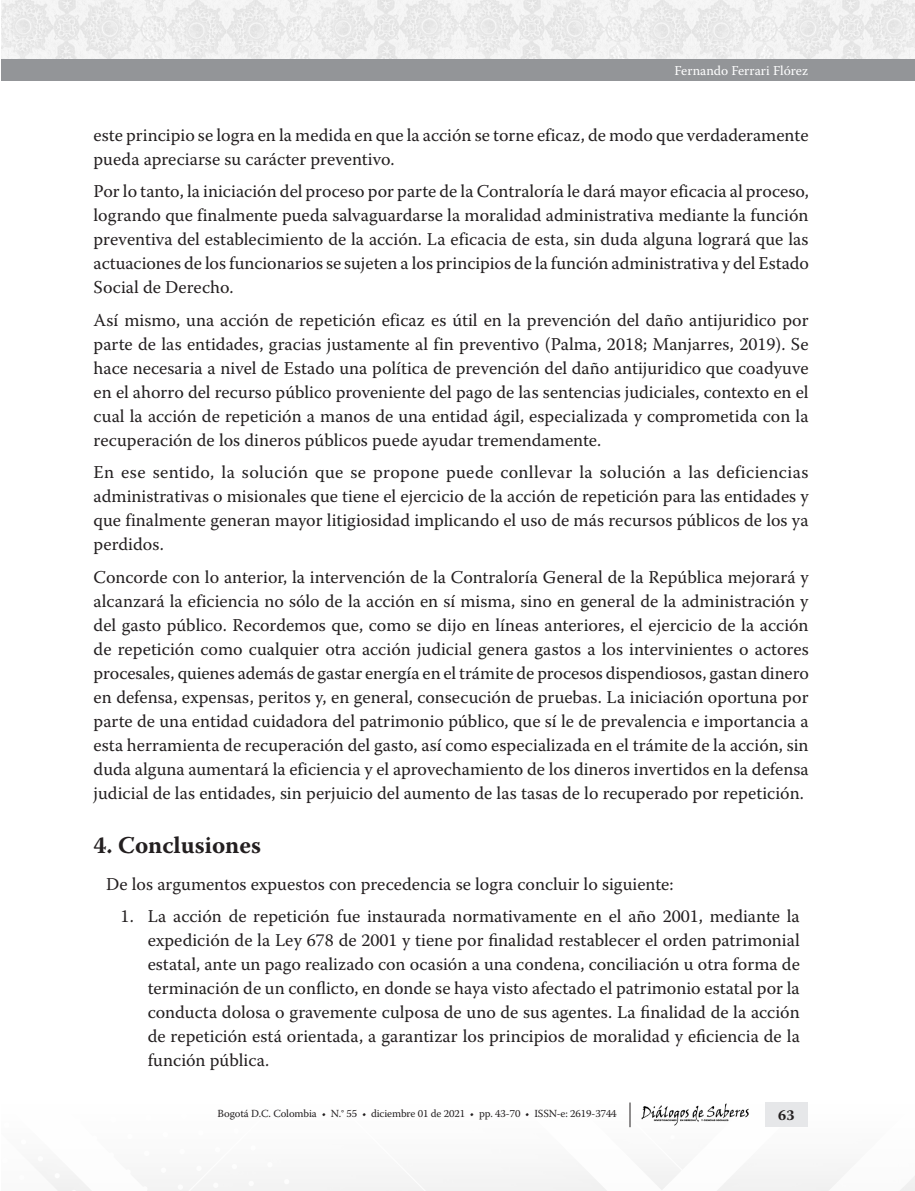
<style>
.page{position:relative;width:915px;height:1191px;background:#fff}
.page>*{position:absolute;margin:0;border:0;box-sizing:border-box;transform-origin:0 0}
.t1{font:700 24px "Warnock Pro";color:#231f20}
.t2{font:18px/24px "Warnock Pro";color:#231f20;text-align:justify}
.t3{font:700 15px "Warnock Pro";color:#231f20}
.t4{font:13.5px "Warnock Pro";color:#fff}
.t5{font:10.8px "Warnock Pro";letter-spacing:-.01em;color:#231f20}
</style>
<div class="page">
<img style="left:2px;top:0;width:912px;height:60px">
<div style="left:2px;top:60px;width:912px;height:21px;background:#939598"></div>
<div style="left:764px;top:1102px;width:43px;height:24px;background:#e6e7e9"></div>
<img style="left:641px;top:1103px;width:108px;height:23px">
<svg style="left:629px;top:1102px;width:1px;height:25px"></svg>
<p class="t4" style="left:674px;top:62px;width:135px">Fernando Ferrari Flórez</p>
<p class="t2" style="left:94px;top:123px;width:716px">este principio se logra en la medida en que la acción se torne eficaz, de modo que verdaderamente pueda apreciarse su carácter preventivo.</p>
<p class="t2" style="left:94px;top:179px;width:716px">Por lo tanto, la iniciación del proceso por parte de la Contraloría le dará mayor eficacia al proceso, logrando que finalmente pueda salvaguardarse la moralidad administrativa mediante la función preventiva del establecimiento de la acción. La eficacia de esta, sin duda alguna logrará que las actuaciones de los funcionarios se sujeten a los principios de la función administrativa y del Estado Social de Derecho.</p>
<p class="t2" style="left:94px;top:308px;width:716px">Así mismo, una acción de repetición eficaz es útil en la prevención del daño antijuridico por parte de las entidades, gracias justamente al fin preventivo (Palma, 2018; Manjarres, 2019). Se hace necesaria a nivel de Estado una política de prevención del daño antijuridico que coadyuve en el ahorro del recurso público proveniente del pago de las sentencias judiciales, contexto en el cual la acción de repetición a manos de una entidad ágil, especializada y comprometida con la recuperación de los dineros públicos puede ayudar tremendamente.</p>
<p class="t2" style="left:94px;top:460px;width:716px">En ese sentido, la solución que se propone puede conllevar la solución a las deficiencias administrativas o misionales que tiene el ejercicio de la acción de repetición para las entidades y que finalmente generan mayor litigiosidad implicando el uso de más recursos públicos de los ya perdidos.</p>
<p class="t2" style="left:94px;top:565px;width:716px">Concorde con lo anterior, la intervención de la Contraloría General de la República mejorará y alcanzará la eficiencia no sólo de la acción en sí misma, sino en general de la administración y del gasto público. Recordemos que, como se dijo en líneas anteriores, el ejercicio de la acción de repetición como cualquier otra acción judicial genera gastos a los intervinientes o actores procesales, quienes además de gastar energía en el trámite de procesos dispendiosos, gastan dinero en defensa, expensas, peritos y, en general, consecución de pruebas. La iniciación oportuna por parte de una entidad cuidadora del patrimonio público, que sí le de prevalencia e importancia a esta herramienta de recuperación del gasto, así como especializada en el trámite de la acción, sin duda alguna aumentará la eficiencia y el aprovechamiento de los dineros invertidos en la defensa judicial de las entidades, sin perjuicio del aumento de las tasas de lo recuperado por repetición.</p>
<h1 class="t1" style="left:94px;top:830px;width:169px">4. Conclusiones</h1>
<p class="t2" style="left:106px;top:871px;width:568px">De los argumentos expuestos con precedencia se logra concluir lo siguiente:</p>
<p class="t2" style="left:148px;top:904px;width:653px;text-indent:-27px">1. La acción de repetición fue instaurada normativamente en el año 2001, mediante la expedición de la Ley 678 de 2001 y tiene por finalidad restablecer el orden patrimonial estatal, ante un pago realizado con ocasión a una condena, conciliación u otra forma de terminación de un conflicto, en donde se haya visto afectado el patrimonio estatal por la conducta dolosa o gravemente culposa de uno de sus agentes. La finalidad de la acción de repetición está orientada, a garantizar los principios de moralidad y eficiencia de la función pública.</p>
<p class="t5" style="left:217px;top:1107px;width:400px">Bogotá D.C. Colombia • N.° 55 • diciembre 01 de 2021 • pp. 43-70 • ISSN-e: 2619-3744</p>
<p class="t3" style="left:778px;top:1106px;width:18px">63</p>
</div>
